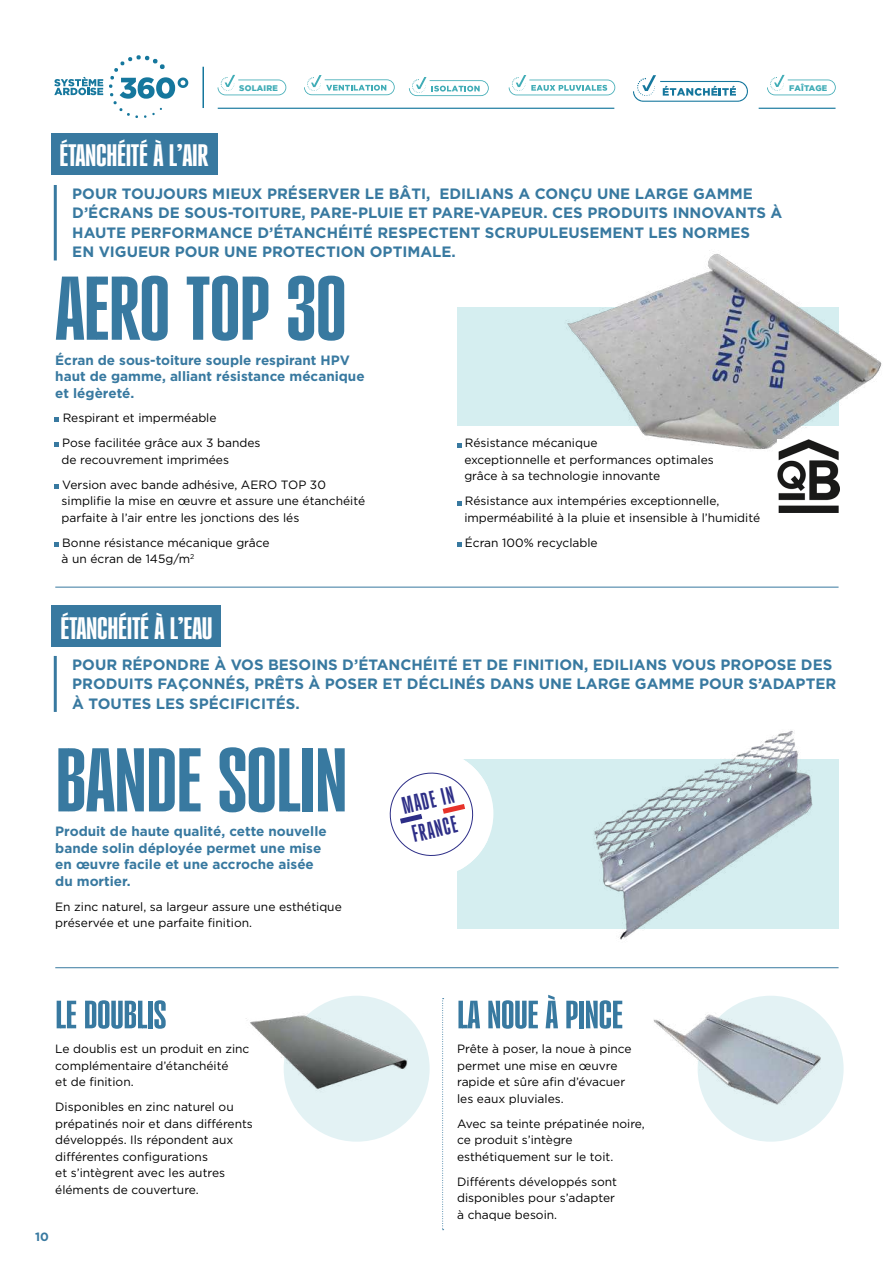
<style>
.page{position:relative;width:893px;height:1263px;background:#fff}
.page>*{position:absolute;margin:0;border:0;box-sizing:border-box;transform-origin:0 0}
.t1{font:96px "Gazzetta";letter-spacing:-.01em;color:#3879a0;scale:1.2 1}
.t2{font:42px "Gazzetta";letter-spacing:-.01em;color:#3879a0;scale:1.2 1}
.t3{font:33px "Gazzetta";letter-spacing:-.01em;color:#fff;scale:1.2 1}
.t4{font:25.65px/29.5px "Gazzetta";color:#2d2e87}
.t5{font:700 15px/19.5px "Gotham";color:#3879a0}
.t6{font:700 13.5px/16.5px "Gotham";color:#3879a0}
.t7{font:12px/16.5px "Gotham";color:#000}
.t8{font:700 12px "Gotham";color:#3879a0}
.t9{font:900 8.1px "Gotham";letter-spacing:.025em;color:#40acb6}
</style>
<div class="page">
<div style="left:457px;top:307px;width:382px;height:118px;background:#d5eef0"></div>
<div style="left:457px;top:760px;width:382px;height:169px;background:#d5eef0"></div>
<hr style="left:892px;top:794px;width:1px;height:469px;background:#3879a0">
<div style="left:698px;top:996px;width:146px;height:146px;background:#e3f2f4;border-radius:50%"></div>
<div style="left:284px;top:996px;width:146px;height:146px;background:#e3f2f4;border-radius:50%"></div>
<svg style="left:109px;top:55px;width:79px;height:63px"></svg>
<svg style="left:54px;top:77px;width:49px;height:18px"></svg>
<svg style="left:633px;top:75px;width:115px;height:27px"></svg>
<hr style="left:202px;top:67px;width:2px;height:41px;background:#15779d">
<svg style="left:509px;top:75px;width:106px;height:20px"></svg>
<svg style="left:218px;top:75px;width:68px;height:20px"></svg>
<hr style="left:218px;top:108px;width:396px;height:1px;background:#15779d">
<svg style="left:304px;top:75px;width:91px;height:20px"></svg>
<svg style="left:409px;top:77px;width:80px;height:19px"></svg>
<svg style="left:767px;top:75px;width:69px;height:20px"></svg>
<hr style="left:759px;top:108px;width:76px;height:1px;background:#15779d">
<img style="left:246px;top:996px;width:177px;height:112px">
<img style="left:554px;top:250px;width:328px;height:200px">
<hr style="left:54px;top:185px;width:3px;height:75px;background:#3879a0">
<img style="left:653px;top:996px;width:183px;height:124px">
<div style="left:366px;top:750px;width:127px;height:127px;background:#fff;border-radius:50%"></div>
<svg style="left:389px;top:759px;width:98px;height:111px"></svg>
<svg style="left:54px;top:418px;width:5px;height:4px"></svg>
<svg style="left:54px;top:443px;width:5px;height:4px"></svg>
<svg style="left:54px;top:484px;width:5px;height:5px"></svg>
<svg style="left:54px;top:542px;width:5px;height:5px"></svg>
<svg style="left:457px;top:443px;width:4px;height:4px"></svg>
<svg style="left:457px;top:501px;width:4px;height:4px"></svg>
<svg style="left:457px;top:543px;width:4px;height:4px"></svg>
<img style="left:778px;top:440px;width:62px;height:72px">
<hr style="left:55px;top:587px;width:784px;height:1px;background:#3879a0">
<hr style="left:54px;top:656px;width:3px;height:56px;background:#3879a0">
<div style="left:51px;top:133px;width:167px;height:41px;background:#3879a0"></div>
<img style="left:530px;top:730px;width:309px;height:210px">
<div style="left:51px;top:606px;width:170px;height:41px;background:#3879a0"></div>
<hr style="left:55px;top:967px;width:784px;height:1px;background:#3879a0">
<svg style="left:442px;top:998px;width:2px;height:232px"></svg>
<h3 class="t3" style="left:60px;top:139px;width:125px">ÉTANCHÉITÉ À L’AIR</h3>
<p class="t9" style="left:239px;top:83px;width:40px">SOLAIRE</p>
<p class="t9" style="left:789px;top:83px;width:40px">FAÎTAGE</p>
<p class="t5" style="left:72px;top:184px;width:712px">POUR TOUJOURS MIEUX PRÉSERVER LE BÂTI, EDILIANS A CONÇU UNE LARGE GAMME D’ÉCRANS DE SOUS-TOITURE, PARE-PLUIE ET PARE-VAPEUR. CES PRODUITS INNOVANTS À HAUTE PERFORMANCE D’ÉTANCHÉITÉ RESPECTENT SCRUPULEUSEMENT LES NORMES<br>EN VIGUEUR POUR UNE PROTECTION OPTIMALE.</p>
<h1 class="t1" style="left:55px;top:261px;width:244px">AERO TOP 30</h1>
<p class="t6" style="left:55px;top:351px;width:311px">Écran de sous-toiture souple respirant HPV haut de gamme, alliant résistance mécanique et légèreté.</p>
<p class="t7" style="left:62px;top:405px;width:200px;line-height:25px">Respirant et imperméable<br>Pose facilitée grâce aux 3 bandes</p>
<p class="t7" style="left:62px;top:447px;width:266px;line-height:25px">de recouvrement imprimées<br>Version avec bande adhésive, AERO TOP 30</p>
<p class="t7" style="left:62px;top:492px;width:305px">simplifie la mise en œuvre et assure une étanchéité parfaite à l’air entre les jonctions des lés</p>
<p class="t7" style="left:62px;top:534px;width:209px">Bonne résistance mécanique grâce à un écran de 145g/m<sup>2</sup></p>
<h3 class="t3" style="left:61px;top:611px;width:128px">ÉTANCHÉITÉ À L’EAU</h3>
<p class="t7" style="left:464px;top:435px;width:251px">Résistance mécanique<br>exceptionnelle et performances optimales grâce à sa technologie innovante</p>
<p class="t7" style="left:464px;top:493px;width:297px">Résistance aux intempéries exceptionnelle, imperméabilité à la pluie et insensible à l’humidité</p>
<p class="t7" style="left:465px;top:534px;width:134px">Écran 100% recyclable</p>
<p class="t5" style="left:72px;top:654px;width:765px">POUR RÉPONDRE À VOS BESOINS D’ÉTANCHÉITÉ ET DE FINITION, EDILIANS VOUS PROPOSE DES<br>PRODUITS FAÇONNÉS, PRÊTS À POSER ET DÉCLINÉS DANS UNE LARGE GAMME POUR S’ADAPTER<br>À TOUTES LES SPÉCIFICITÉS.</p>
<h1 class="t1" style="left:55px;top:732px;width:245px">BANDE SOLIN</h1>
<p class="t6" style="left:55px;top:823px;width:273px">Produit de haute qualité, cette nouvelle bande solin déployée permet une mise en œuvre facile et une accroche aisée du mortier.</p>
<p class="t7" style="left:55px;top:898px;width:288px">En zinc naturel, sa largeur assure une esthétique préservée et une parfaite finition.</p>
<h2 class="t2" style="left:55px;top:994px;width:94px">LE DOUBLIS</h2>
<p class="t7" style="left:55px;top:1040px;width:196px">Le doublis est un produit en zinc complémentaire d’étanchéité<br>et de finition.</p>
<p class="t7" style="left:55px;top:1098px;width:199px">Disponibles en zinc naturel ou prépatinés noir et dans différents développés. Ils répondent aux différentes configurations<br>et s’intègrent avec les autres éléments de couverture.</p>
<p class="t8" style="left:35px;top:1230px;width:15px">10</p>
<h3 class="t4" style="left:399px;top:792px;width:54px;rotate:-13deg">MADE IN<br>FRANCE</h3>
<h2 class="t2" style="left:457px;top:994px;width:140px">LA NOUE À PINCE</h2>
<p class="t7" style="left:457px;top:1040px;width:176px">Prête à poser, la noue à pince permet une mise en œuvre rapide et sûre afin d’évacuer les eaux pluviales.</p>
<p class="t7" style="left:457px;top:1115px;width:189px">Avec sa teinte prépatinée noire, ce produit s’intègre esthétiquement sur le toit.</p>
<p class="t7" style="left:457px;top:1173px;width:161px">Différents développés sont disponibles pour s’adapter à chaque besoin.</p>
</div>
